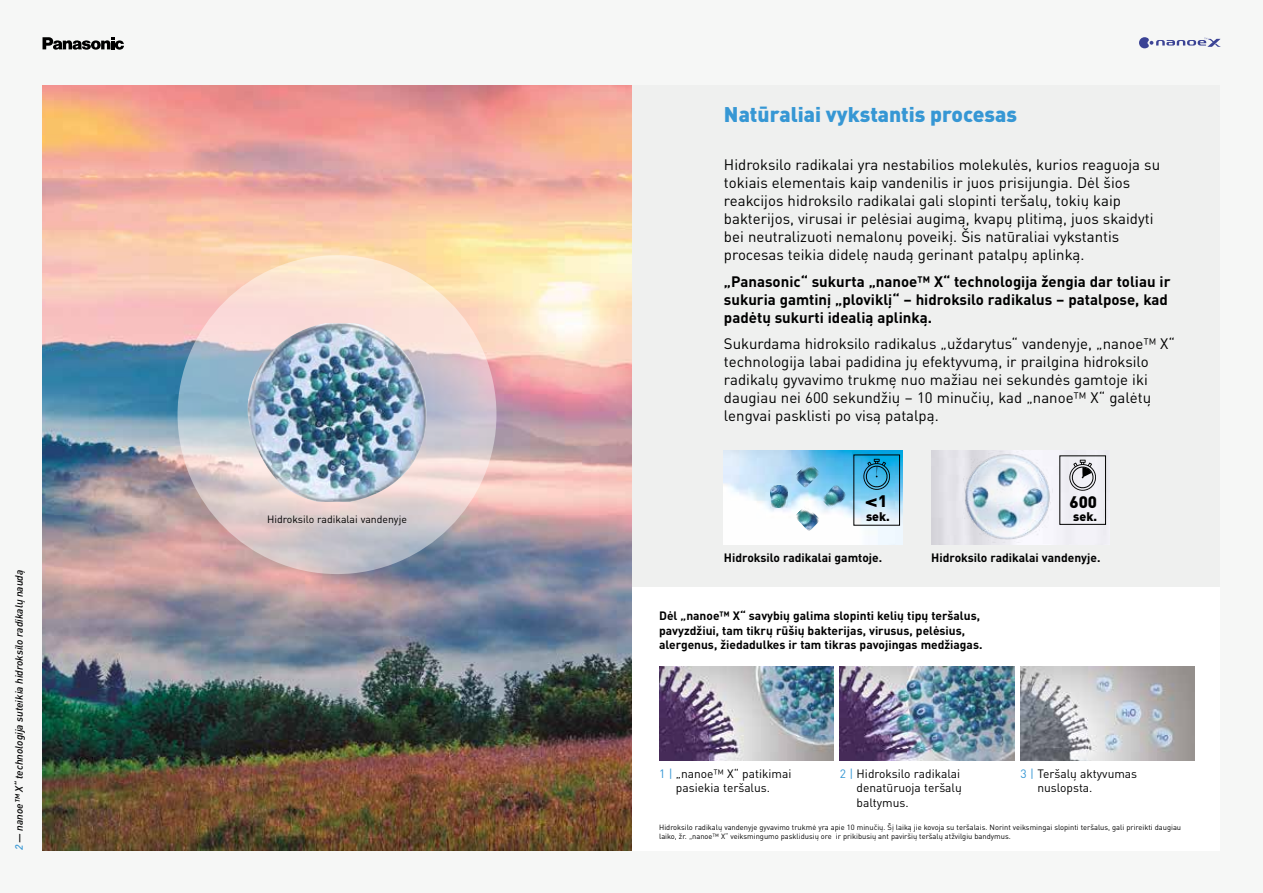
<style>
.page{position:relative;width:1263px;height:893px;background:#f6f7f6}
.page>*{position:absolute;margin:0;border:0;box-sizing:border-box;transform-origin:0 0}
.t1{font:900 21px "DIN Pro";color:#3697d4}
.t2{font:900 16.5px "DIN Pro";color:#000}
.t3{font:15px/18px "DIN Pro";color:#000}
.t4{font:700 15px/18px "DIN Pro";color:#000}
.t5{font:900 12.3px "DIN Pro";color:#000}
.t6{font:700 12px/14.4px "DIN Pro";color:#000}
.t7{font:12px/14.4px "DIN Pro";color:#000}
.t8{font:italic 500 10.5px "DIN Pro";color:#000}
.t9{font:10.5px "DIN Pro";color:#000}
.t10{font:7.5px/9px "DIN Pro";color:#000}
.s1{color:#3697d4}
</style>
<div class="page">
<svg style="left:1139px;top:37px;width:81px;height:11px"></svg>
<svg style="left:43px;top:37px;width:81px;height:13px"></svg>
<div style="left:631px;top:85px;width:589px;height:765px;background:#eff0ef"></div>
<div style="left:631px;top:587px;width:589px;height:263px;background:#fff"></div>
<img style="left:43px;top:85px;width:588px;height:765px">
<svg style="left:178px;top:255px;width:318px;height:319px;background:#d9cfd0"></svg>
<img style="left:248px;top:323px;width:178px;height:179px">
<img style="left:931px;top:451px;width:176px;height:93px">
<img style="left:962px;top:451px;width:91px;height:91px">
<div style="left:1059px;top:455px;width:47px;height:70px;border:1px solid #000"></div>
<svg style="left:1067px;top:460px;width:31px;height:32px"></svg>
<img style="left:724px;top:451px;width:178px;height:93px">
<img style="left:770px;top:486px;width:17px;height:21px">
<img style="left:821px;top:484px;width:26px;height:26px">
<img style="left:794px;top:505px;width:27px;height:27px">
<img style="left:793px;top:461px;width:27px;height:27px">
<div style="left:853px;top:455px;width:47px;height:71px;border:1px solid #000"></div>
<svg style="left:862px;top:459px;width:30px;height:33px"></svg>
<svg style="left:866px;top:498px;width:10px;height:9px"></svg>
<img style="left:840px;top:666px;width:174px;height:94px">
<img style="left:659px;top:666px;width:174px;height:94px">
<img style="left:1020px;top:666px;width:175px;height:94px">
<p class="t8" style="left:11px;top:850px;width:282px;rotate:-90deg"><span class="s1">2</span> — nanoe™ X“ technologija suteikia hidroksilo radikalų naudą</p>
<p class="t9" style="left:267px;top:511px;width:141px">Hidroksilo radikalai vandenyje</p>
<h1 class="t1" style="left:724px;top:98px;width:294px">Natūraliai vykstantis procesas</h1>
<p class="t3" style="left:724px;top:155px;width:438px">Hidroksilo radikalai yra nestabilios molekulės, kurios reaguoja su tokiais elementais kaip vandenilis ir juos prisijungia. Dėl šios reakcijos hidroksilo radikalai gali slopinti teršalų, tokių kaip bakterijos, virusai ir pelėsiai augimą, kvapų plitimą, juos skaidyti bei neutralizuoti nemalonų poveikį. Šis natūraliai vykstantis procesas teikia didelę naudą gerinant patalpų aplinką.</p>
<p class="t4" style="left:724px;top:271px;width:448px">„Panasonic“ sukurta „nanoe™ X“ technologija žengia dar toliau ir sukuria gamtinį „ploviklį“ – hidroksilo radikalus – patalpose, kad padėtų sukurti idealią aplinką.</p>
<p class="t3" style="left:724px;top:334px;width:452px">Sukurdama hidroksilo radikalus „uždarytus“ vandenyje, „nanoe™ X“ technologija labai padidina jų efektyvumą, ir prailgina hidroksilo radikalų gyvavimo trukmę nuo mažiau nei sekundės gamtoje iki daugiau nei 600 sekundžių – 10 minučių, kad „nanoe™ X“ galėtų lengvai pasklisti po visą patalpą.</p>
<p class="t2" style="left:878px;top:488px;width:11px">1</p>
<p class="t2" style="left:1069px;top:489px;width:29px">600</p>
<p class="t5" style="left:866px;top:507px;width:25px">sek.</p>
<p class="t5" style="left:1073px;top:507px;width:25px">sek.</p>
<p class="t6" style="left:724px;top:550px;width:160px">Hidroksilo radikalai gamtoje.</p>
<p class="t6" style="left:931px;top:550px;width:171px">Hidroksilo radikalai vandenyje.</p>
<p class="t6" style="left:659px;top:608px;width:325px">Dėl „nanoe™ X“ savybių galima slopinti kelių tipų teršalus, pavyzdžiui, tam tikrų rūšių bakterijas, virusus, pelėsius, alergenus, žiedadulkes ir tam tikras pavojingas medžiagas.</p>
<p class="t7" style="left:659px;top:765px;width:134px;text-align:center"><span class="s1">1 |</span> „nanoe™ X“ patikimai pasiekia teršalus.</p>
<p class="t7" style="left:857px;top:765px;width:107px;text-indent:-17px"><span class="s1">2 |</span> Hidroksilo radikalai denatūruoja teršalų baltymus.</p>
<p class="t7" style="left:1037px;top:765px;width:101px;text-indent:-17px"><span class="s1">3 |</span> Teršalų aktyvumas nuslopsta.</p>
<p class="t10" style="left:659px;top:822px;width:523px">Hidroksilo radikalų vandenyje gyvavimo trukmė yra apie 10 minučių. Šį laiką jie kovoja su teršalais. Norint veiksmingai slopinti teršalus, gali prireikti daugiau laiko, žr. „nanoe™ X“ veiksmingumo pasklidusių ore ir prikibusių ant paviršių teršalų atžvilgiu bandymus.</p>
</div>
